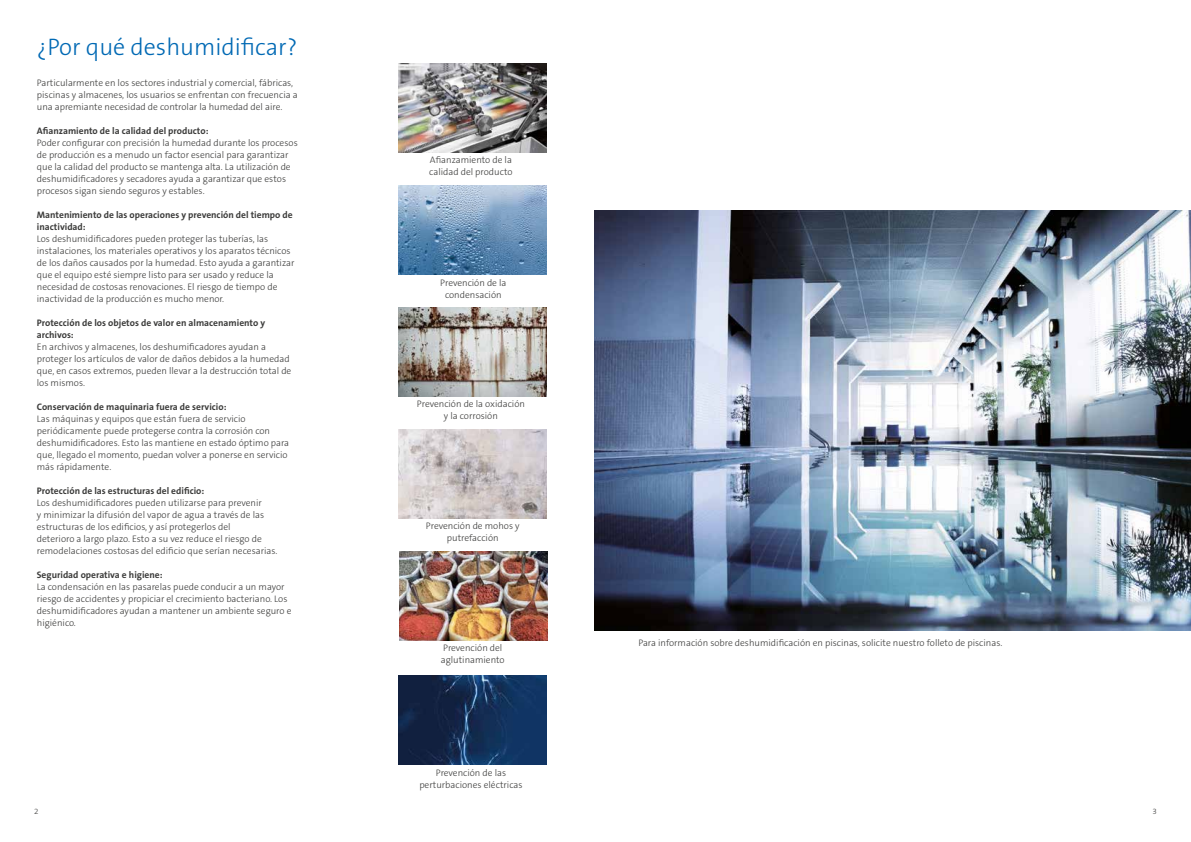
<style>
.page{position:relative;width:1191px;height:842px;background:#fff}
.page>*{position:absolute;margin:0;border:0;box-sizing:border-box;transform-origin:0 0}
.t1{font:300 24px "The Sans B3";color:#0069b4}
.t2{font:300 9.5px/12px "The Sans B3";color:#3c3c3b}
.t3{font:700 9.5px/12px "The Sans B7";color:#3c3c3b}
.t4{font:300 8px "The Sans B3";color:#3c3c3b}
</style>
<div class="page">
<img style="left:399px;top:63px;width:147px;height:90px">
<img style="left:399px;top:185px;width:147px;height:90px">
<img style="left:399px;top:307px;width:147px;height:90px">
<img style="left:399px;top:429px;width:147px;height:90px">
<img style="left:399px;top:551px;width:148px;height:90px">
<img style="left:399px;top:675px;width:147px;height:90px">
<img style="left:594px;top:211px;width:597px;height:419px">
<h1 class="t1" style="left:37px;top:34px;width:262px">¿Por qué deshumidificar?</h1>
<p class="t2" style="left:37px;top:77px;width:262px">Particularmente en los sectores industrial y comercial, fábricas, piscinas y almacenes, los usuarios se enfrentan con frecuencia a una apremiante necesidad de controlar la humedad del aire.</p>
<p class="t3" style="left:37px;top:125px;width:173px">Afianzamiento de la calidad del producto:</p>
<p class="t2" style="left:37px;top:137px;width:262px">Poder configurar con precisión la humedad durante los procesos de producción es a menudo un factor esencial para garantizar que la calidad del producto se mantenga alta. La utilización de deshumidificadores y secadores ayuda a garantizar que estos procesos sigan siendo seguros y estables.</p>
<p class="t3" style="left:37px;top:209px;width:257px">Mantenimiento de las operaciones y prevención del tiempo de inactividad:</p>
<p class="t2" style="left:37px;top:233px;width:259px">Los deshumidificadores pueden proteger las tuberías, las instalaciones, los materiales operativos y los aparatos técnicos de los daños causados por la humedad. Esto ayuda a garantizar que el equipo esté siempre listo para ser usado y reduce la necesidad de costosas renovaciones. El riesgo de tiempo de inactividad de la producción es mucho menor.</p>
<p class="t3" style="left:37px;top:317px;width:230px">Protección de los objetos de valor en almacenamiento y archivos:</p>
<p class="t2" style="left:37px;top:341px;width:256px">En archivos y almacenes, los deshumificadores ayudan a proteger los artículos de valor de daños debidos a la humedad que, en casos extremos, pueden llevar a la destrucción total de los mismos.</p>
<p class="t3" style="left:37px;top:401px;width:191px">Conservación de maquinaria fuera de servicio:</p>
<p class="t2" style="left:37px;top:413px;width:254px">Las máquinas y equipos que están fuera de servicio periódicamente puede protegerse contra la corrosión con deshumidificadores. Esto las mantiene en estado óptimo para que, llegado el momento, puedan volver a ponerse en servicio más rápidamente.</p>
<p class="t3" style="left:37px;top:485px;width:169px">Protección de las estructuras del edificio:</p>
<p class="t2" style="left:37px;top:497px;width:242px">Los deshumidificadores pueden utilizarse para prevenir<br>y minimizar la difusión del vapor de agua a través de las estructuras de los edificios, y así protegerlos del<br>deterioro a largo plazo. Esto a su vez reduce el riesgo de remodelaciones costosas del edificio que serían necesarias.</p>
<p class="t3" style="left:37px;top:569px;width:127px">Seguridad operativa e higiene:</p>
<p class="t2" style="left:37px;top:581px;width:256px">La condensación en las pasarelas puede conducir a un mayor riesgo de accidentes y propiciar el crecimiento bacteriano. Los deshumidificadores ayudan a mantener un ambiente seguro e higiénico.</p>
<p class="t2" style="left:429px;top:154px;width:85px">Afianzamiento de la calidad del producto</p>
<p class="t2" style="left:440px;top:277px;width:68px;text-align:center">Prevención de la condensación</p>
<p class="t2" style="left:417px;top:398px;width:110px;text-align:center">Prevención de la oxidación y la corrosión</p>
<p class="t2" style="left:426px;top:520px;width:95px;text-align:center">Prevención de mohos y putrefacción</p>
<p class="t2" style="left:441px;top:642px;width:65px">Prevención del aglutinamiento</p>
<p class="t2" style="left:419px;top:767px;width:105px;text-align:center">Prevención de las perturbaciones eléctricas</p>
<p class="t2" style="left:638px;top:637px;width:365px">Para información sobre deshumidificación en piscinas, solicite nuestro folleto de piscinas.</p>
<p class="t4" style="left:34px;top:807px;width:6px">2</p>
<p class="t4" style="left:1152px;top:807px;width:6px">3</p>
</div>
